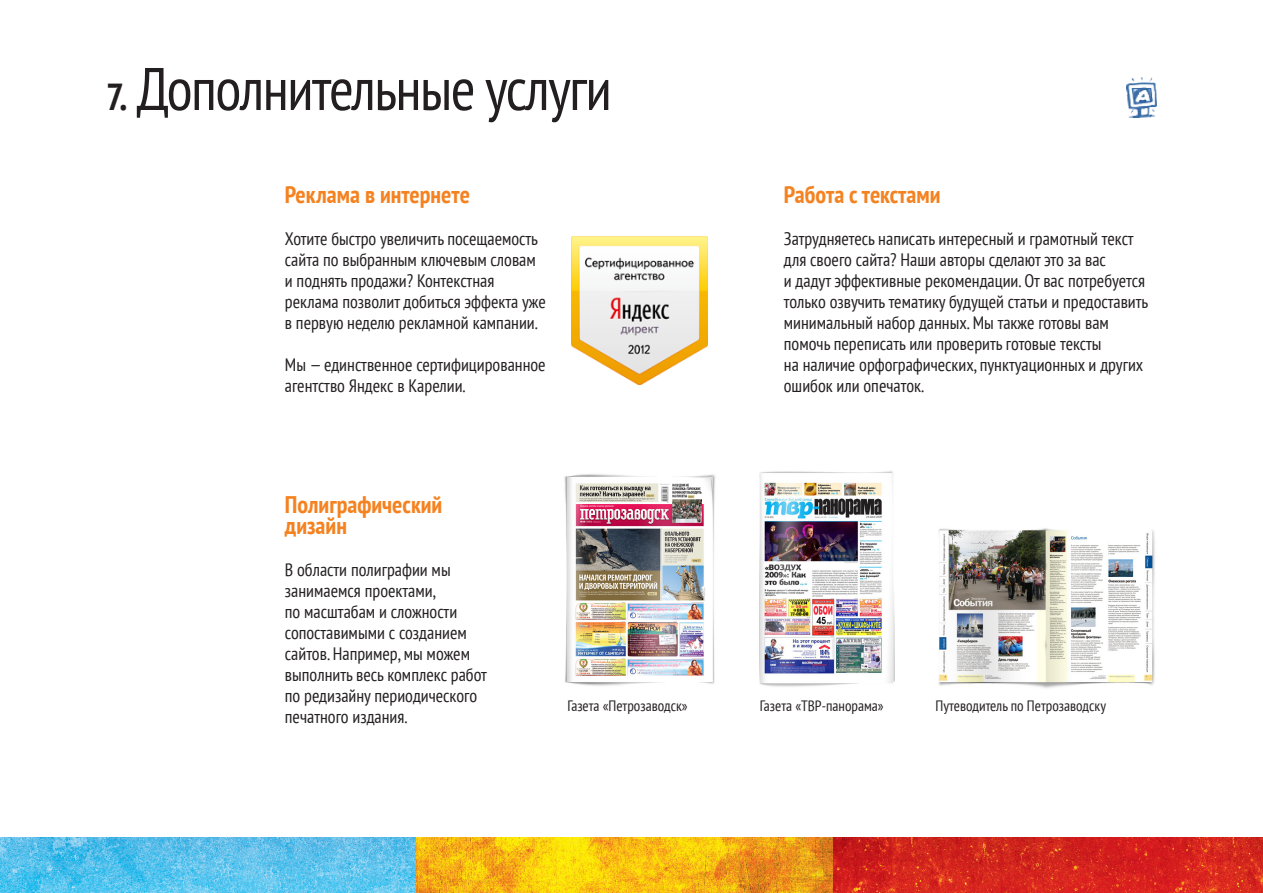
<style>
.page{position:relative;width:1263px;height:893px;background:#fff}
.page>*{position:absolute;margin:0;border:0;box-sizing:border-box;transform-origin:0 0}
.t1{font:condensed 60px "PT Sans";letter-spacing:-.025em;color:#231f20}
.t2{font:700 condensed 24px/21px "PT Sans";color:#f58220}
.t3{font:condensed 18px/21px "PT Sans";color:#231f20}
.t4{font:condensed 15px "PT Sans";color:#231f20}
.s1{font-weight:700;font-size:37.5px}
</style>
<div class="page">
<img style="left:0;top:838px;width:417px;height:55px">
<img style="left:417px;top:838px;width:416px;height:55px">
<svg style="left:833px;top:838px;width:430px;height:55px;background:#d4261e"></svg>
<img style="left:1126px;top:78px;width:31px;height:40px">
<img style="left:564px;top:474px;width:151px;height:212px">
<img style="left:760px;top:471px;width:134px;height:216px">
<img style="left:938px;top:528px;width:217px;height:160px">
<img style="left:571px;top:236px;width:136px;height:149px">
<p class="t1" style="left:106px;top:50px;width:507px"><span class="s1">7.</span> Дополнительные услуги</p>
<p class="t2" style="left:285px;top:184px;width:187px">Реклама в интернете</p>
<p class="t3" style="left:285px;top:228px;width:262px">Хотите быстро увеличить посещаемость сайта по выбранным ключевым словам и поднять продажи? Контекстная реклама позволит добиться эффекта уже в первую неделю рекламной кампании.</p>
<p class="t3" style="left:285px;top:354px;width:262px">Мы — единственное сертифицированное агентство Яндекс в Карелии.</p>
<p class="t2" style="left:784px;top:184px;width:158px">Работа с текстами</p>
<p class="t3" style="left:784px;top:228px;width:366px">Затрудняетесь написать интересный и грамотный текст для своего сайта? Наши авторы сделают это за вас<br>и дадут эффективные рекомендации. От вас потребуется только озвучить тематику будущей статьи и предоставить минимальный набор данных. Мы также готовы вам помочь переписать или проверить готовые тексты<br>на наличие орфографических, пунктуационных и других ошибок или опечаток.</p>
<p class="t2" style="left:285px;top:493px;width:159px">Полиграфический дизайн</p>
<p class="t3" style="left:285px;top:559px;width:204px">В области полиграфии мы занимаемся проектами,<br>по масштабам и сложности сопоставимыми с созданием сайтов. Например, мы можем выполнить весь комплекс работ по редизайну периодического печатного издания.</p>
<p class="t4" style="left:567px;top:696px;width:122px">Газета «Петрозаводск»</p>
<p class="t4" style="left:760px;top:696px;width:125px">Газета «ТВР-панорама»</p>
<p class="t4" style="left:935px;top:696px;width:172px">Путеводитель по Петрозаводску</p>
</div>
